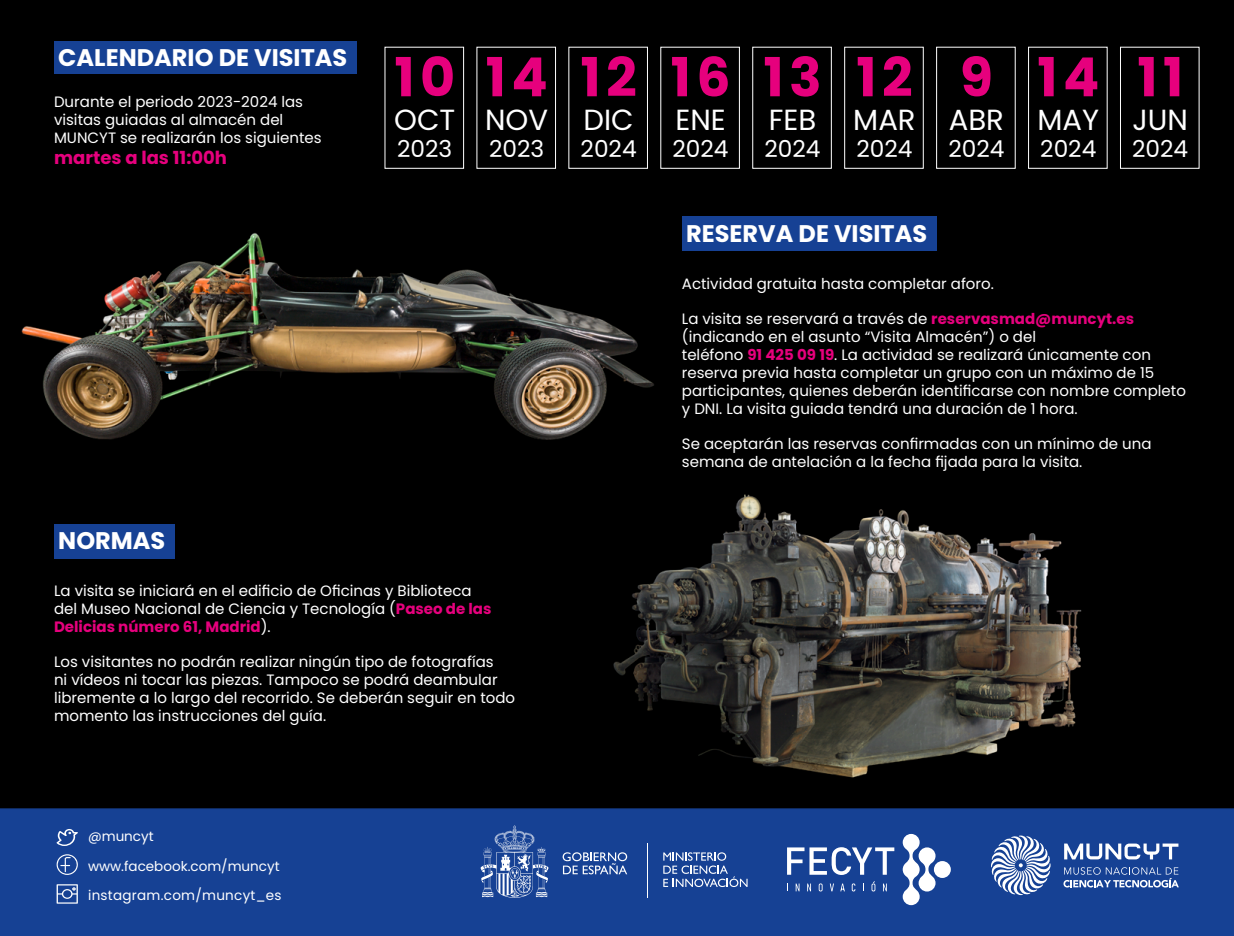
<style>
.page{position:relative;width:1234px;height:936px;background:#fff}
.page>*{position:absolute;margin:0;border:0;box-sizing:border-box;transform-origin:0 0}
.texto{font:700 53.85px "Poppins";letter-spacing:.1em;color:#e6007d}
.texto-2{font:29.1px "Poppins";color:#fff}
.texto-3{font:700 24px "Poppins";color:#fff}
.texto-4{font:23.25px "Poppins";color:#fff}
.texto-5{font:700 18px "Poppins";color:#e6007d}
.texto-6{font:15px/18px "Poppins";color:#fff}
.t1{font:13.5px "Poppins";color:#fff}
.t2{font:13.5px "Poppins";letter-spacing:.02em;color:#fff}
.s1{font-weight:700;color:#e6007d}
</style>
<div class="page">
<div style="left:0;top:0;width:1233px;height:935px;background:#000"></div>
<div style="left:0;top:808px;width:1233px;height:127px;background:#164194"></div>
<svg style="left:990px;top:835px;width:60px;height:60px;background:#758ebf"></svg>
<svg style="left:1063px;top:867px;width:115px;height:20px;background:#5272af"></svg>
<svg style="left:1063px;top:843px;width:115px;height:16px;background:#748dbf"></svg>
<svg style="left:480px;top:825px;width:68px;height:72px;background:#4b6cac"></svg>
<hr style="left:646px;top:842px;width:1px;height:55px;background:#fff">
<svg style="left:663px;top:852px;width:84px;height:35px;background:#4a6bab"></svg>
<svg style="left:562px;top:852px;width:65px;height:22px"></svg>
<svg style="left:795px;top:883px;width:4px;height:8px"></svg>
<svg style="left:807px;top:883px;width:3px;height:8px"></svg>
<svg style="left:818px;top:883px;width:4px;height:8px"></svg>
<svg style="left:829px;top:883px;width:4px;height:8px"></svg>
<svg style="left:840px;top:883px;width:4px;height:8px"></svg>
<svg style="left:851px;top:883px;width:4px;height:8px"></svg>
<svg style="left:871px;top:881px;width:4px;height:10px"></svg>
<svg style="left:882px;top:883px;width:4px;height:8px"></svg>
<svg style="left:902px;top:833px;width:33px;height:72px;background:#92a6cc"></svg>
<div style="left:933px;top:861px;width:17px;height:16px;background:#fff;border-radius:50%"></div>
<svg style="left:786px;top:847px;width:108px;height:27px;background:#6581b8"></svg>
<img style="left:613px;top:494px;width:469px;height:284px">
<img style="left:21px;top:138px;width:633px;height:302px">
<div style="left:681px;top:217px;width:254px;height:34px;background:#164194"></div>
<div style="left:54px;top:41px;width:302px;height:32px;background:#164194"></div>
<div style="left:54px;top:524px;width:120px;height:34px;background:#164194"></div>
<div style="left:384px;top:47px;width:80px;height:122px;border:1px solid #fff"></div>
<div style="left:752px;top:47px;width:79px;height:122px;border:1px solid #fff"></div>
<div style="left:844px;top:47px;width:79px;height:122px;border:1px solid #fff"></div>
<div style="left:936px;top:47px;width:79px;height:122px;border:1px solid #fff"></div>
<div style="left:1027px;top:47px;width:80px;height:122px;border:1px solid #fff"></div>
<div style="left:1119px;top:47px;width:80px;height:122px;border:1px solid #fff"></div>
<svg style="left:57px;top:828px;width:21px;height:17px"></svg>
<svg style="left:56px;top:854px;width:23px;height:20px"></svg>
<svg style="left:57px;top:884px;width:21px;height:19px"></svg>
<p class="texto-3" style="left:58px;top:44px;width:290px">CALENDARIO DE VISITAS</p>
<p class="texto-6" style="left:54px;top:93px;width:269px">Durante el periodo 2023-2024 las visitas guiadas al almacén del<br>MUNCYT se realizarán los siguientes</p>
<p class="texto-5" style="left:54px;top:148px;width:174px">martes a las 11:00h</p>
<p class="texto-3" style="left:58px;top:527px;width:109px">NORMAS</p>
<p class="texto" style="left:394px;top:46px;width:62px">10</p>
<p class="texto" style="left:485px;top:46px;width:64px">14</p>
<p class="texto" style="left:580px;top:46px;width:58px">12</p>
<p class="texto" style="left:670px;top:46px;width:61px">16</p>
<p class="texto" style="left:763px;top:46px;width:60px">13</p>
<p class="texto" style="left:856px;top:46px;width:58px">12</p>
<p class="texto" style="left:959px;top:46px;width:35px">9</p>
<p class="texto" style="left:1037px;top:46px;width:64px">14</p>
<p class="texto" style="left:1136px;top:46px;width:47px">11</p>
<p class="texto-2" style="left:394px;top:103px;width:63px">OCT</p>
<p class="texto-4" style="left:397px;top:136px;width:57px">2023</p>
<p class="texto-2" style="left:485px;top:103px;width:65px">NOV</p>
<p class="texto-4" style="left:489px;top:136px;width:57px">2023</p>
<p class="texto-2" style="left:583px;top:103px;width:52px">DIC</p>
<p class="texto-4" style="left:580px;top:136px;width:58px">2024</p>
<p class="texto-2" style="left:675px;top:103px;width:52px">ENE</p>
<p class="texto-4" style="left:672px;top:136px;width:58px">2024</p>
<p class="texto-2" style="left:768px;top:103px;width:49px">FEB</p>
<p class="texto-4" style="left:764px;top:136px;width:58px">2024</p>
<p class="texto-2" style="left:853px;top:103px;width:64px">MAR</p>
<p class="texto-4" style="left:856px;top:136px;width:58px">2024</p>
<p class="texto-2" style="left:948px;top:103px;width:57px">ABR</p>
<p class="texto-4" style="left:948px;top:136px;width:58px">2024</p>
<p class="texto-3" style="left:686px;top:220px;width:242px">RESERVA DE VISITAS</p>
<p class="texto-2" style="left:1037px;top:103px;width:63px">MAY</p>
<p class="texto-4" style="left:1040px;top:136px;width:58px">2024</p>
<p class="texto-2" style="left:1132px;top:103px;width:57px">JUN</p>
<p class="texto-4" style="left:1131px;top:136px;width:58px">2024</p>
<p class="texto-6" style="left:681px;top:275px;width:313px">Actividad gratuita hasta completar aforo.</p>
<p class="texto-6" style="left:681px;top:310px;width:505px">La visita se reservará a través de <span class="s1">reservasmad@muncyt.es </span>(indicando en el asunto “Visita Almacén”) o del<br>teléfono <span class="s1">91 425 09 19</span>. La actividad se realizará únicamente con reserva previa hasta completar un grupo con un máximo de 15 participantes, quienes deberán identificarse con nombre completo y DNI. La visita guiada tendrá una duración de 1 hora.</p>
<p class="texto-6" style="left:681px;top:435px;width:471px">Se aceptarán las reservas confirmadas con un mínimo de una semana de antelación a la fecha fijada para la visita.</p>
<p class="texto-6" style="left:54px;top:581px;width:439px">La visita se iniciará en el edificio de Oficinas y Biblioteca del Museo Nacional de Ciencia y Tecnología (<span class="s1">Paseo de las<br>Delicias número 61, Madrid</span>).</p>
<p class="texto-6" style="left:54px;top:652px;width:462px">Los visitantes no podrán realizar ningún tipo de fotografías<br>ni vídeos ni tocar las piezas. Tampoco se podrá deambular libremente a lo largo del recorrido. Se deberán seguir en todo momento las instrucciones del guía.</p>
<p class="t1" style="left:88px;top:828px;width:67px">@muncyt</p>
<p class="t1" style="left:88px;top:857px;width:193px">www.facebook.com/muncyt</p>
<p class="t2" style="left:88px;top:887px;width:195px">instagram.com/muncyt_es</p>
</div>
